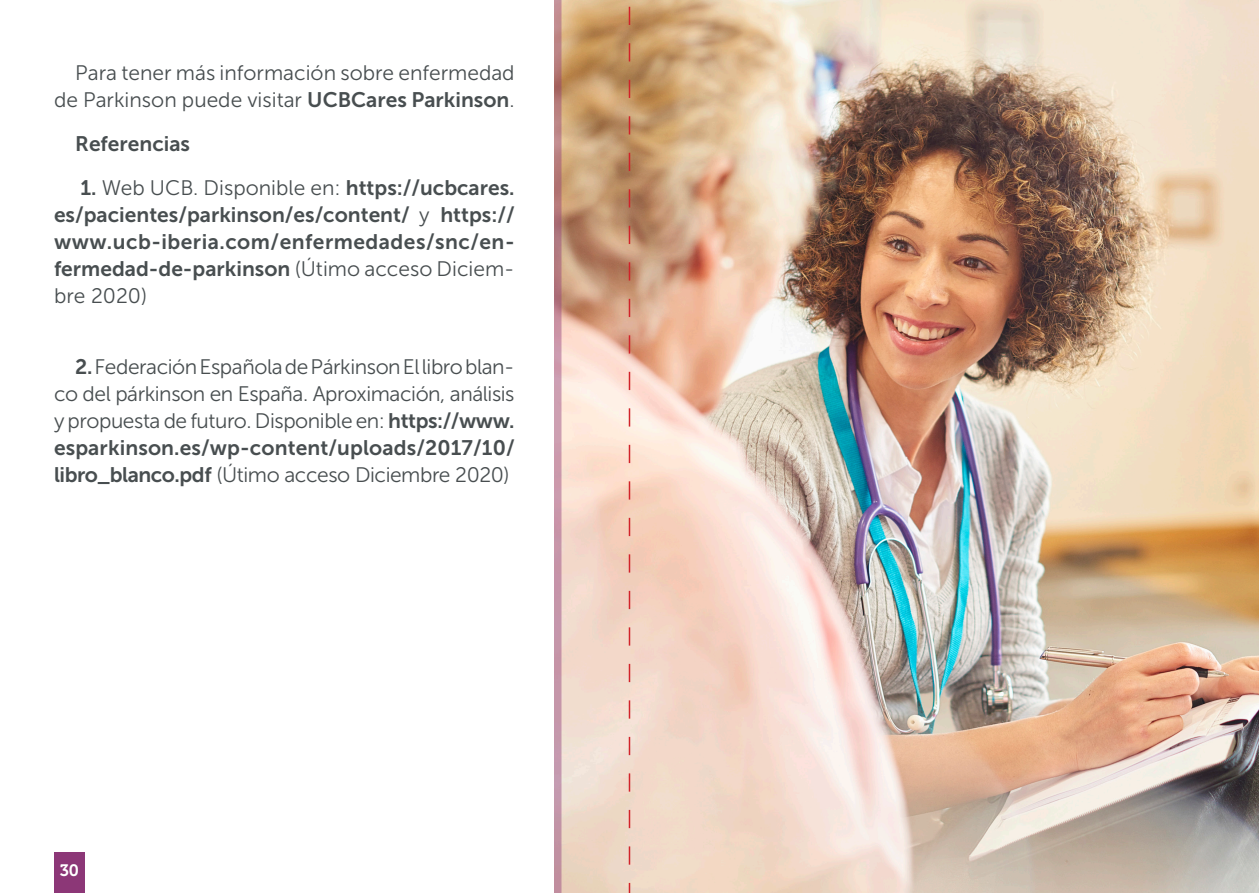
<style>
.page{position:relative;width:1259px;height:893px;background:#fff}
.page>*{position:absolute;margin:0;border:0;box-sizing:border-box;transform-origin:0 0}
.t1{font:21px/27px "Museo Sans 300";color:#484e50;text-align:right}
.t2{font:21px/27px "Museo Sans 700";color:#484e50;text-align:justify}
.t3{font:16.5px "Museo 700";color:#fff}
.s1{font-family:"Museo Sans 700"}
.s2{font-family:"Museo Sans 300"}
</style>
<div class="page">
<div style="left:54px;top:853px;width:31px;height:40px;background:#8c3777"></div>
<img style="left:561px;top:0;width:698px;height:893px">
<svg style="left:554px;top:0;width:7px;height:893px;background:#c08c9a"></svg>
<svg style="left:629px;top:0;width:1px;height:893px"></svg>
<p class="t1" style="left:54px;top:59px;width:462px">Para tener más información sobre enfermedad de Parkinson puede visitar <span class="s1">UCBCares Parkinson</span>.</p>
<p class="t2" style="left:75px;top:130px;width:116px">Referencias</p>
<p class="t2" style="left:54px;top:174px;width:462px;text-indent:26px">1. <span class="s2">Web UCB. Disponible en:</span> https://ucbcares. es/pacientes/parkinson/es/content/ <span class="s2">y</span> https:// www.ucb-iberia.com/enfermedades/snc/en&shy;fermedad-de-parkinson <span class="s2">(Útimo acceso Diciem&shy;bre 2020)</span></p>
<p class="t1" style="left:54px;top:353px;width:462px;text-align:justify;text-indent:21px"><span class="s1">2.</span> Federación Española de Párkinson El libro blan&shy;co del párkinson en España. Aproximación, análisis y propuesta de futuro. Disponible en: <span class="s1">https://www. esparkinson.es/wp-content/uploads/2017/10/ libro_blanco.pdf</span> (Útimo acceso Diciembre 2020)</p>
<p class="t3" style="left:60px;top:861px;width:21px">30</p>
</div>
